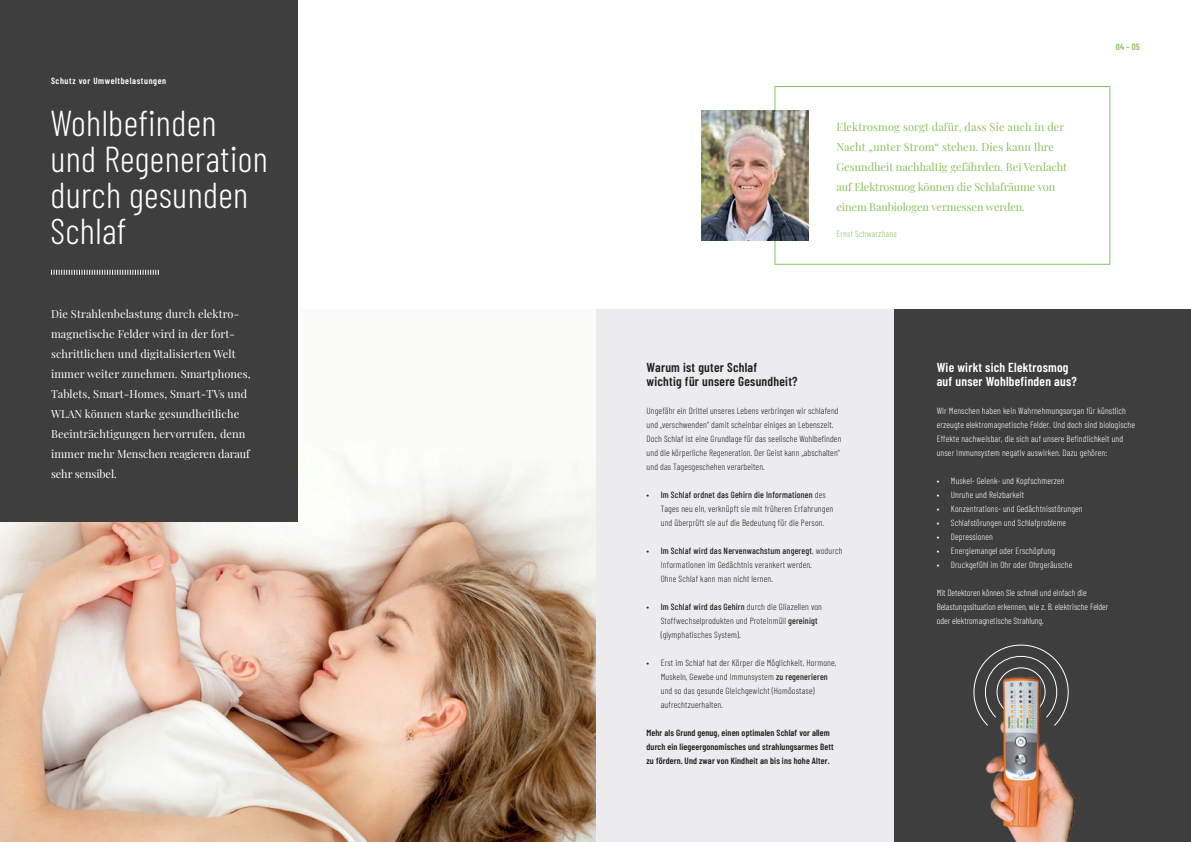
<style>
.page{position:relative;width:1191px;height:842px;background:#fff}
.page>*{position:absolute;margin:0;border:0;box-sizing:border-box;transform-origin:0 0}
.t1{font:300 36px/36px "Barlow Condensed";letter-spacing:.01em;color:#fff}
.t2{font:600 13px/14px "Barlow Condensed";letter-spacing:.02em;color:#fff}
.t3{font:600 13px/14px "Barlow Condensed";letter-spacing:.02em;color:#231f20}
.t4{font:11px/20px "Playfair Display";letter-spacing:.01em;color:#fff}
.t5{font:11px/20px "Playfair Display";color:#89c25c}
.t6{font:300 9px/14px "Barlow Condensed";letter-spacing:.02em;color:#231f20}
.t7{font:300 9px/14px "Barlow Condensed";letter-spacing:.015em;color:#fff}
.t8{font:600 9px/14px "Barlow Condensed";letter-spacing:.015em;color:#231f20}
.t9{font:600 9px "Barlow Condensed";letter-spacing:.07em;color:#fff}
.t10{font:300 9px "Barlow Condensed";letter-spacing:.02em;color:#89c25c}
.t11{font:600 9px "Barlow Condensed";color:#89c25c}
.s1{font-weight:500}
</style>
<div class="page">
<div style="left:893px;top:310px;width:298px;height:532px;background:#3e3e3f"></div>
<div style="left:298px;top:310px;width:595px;height:532px;background:#ececee"></div>
<div style="left:774px;top:86px;width:336px;height:178px;border:1px solid #89c25c"></div>
<img style="left:0;top:310px;width:595px;height:532px">
<div style="left:0;top:0;width:298px;height:522px;background:#3e3e3f"></div>
<svg style="left:51px;top:270px;width:108px;height:5px"></svg>
<svg style="left:976px;top:644px;width:91px;height:33px"></svg>
<img style="left:973px;top:677px;width:102px;height:165px">
<img style="left:701px;top:110px;width:108px;height:130px">
<p class="t9" style="left:51px;top:74px;width:117px">Schutz vor Umweltbelastungen</p>
<h1 class="t1" style="left:50px;top:102px;width:219px">Wohlbefinden und Regeneration durch gesunden<br>Schlaf</h1>
<p class="t4" style="left:51px;top:303px;width:201px">Die Strahlenbelastung durch elektro&shy;magnetische Felder wird in der fort&shy;schrittlichen und digitalisierten Welt immer weiter zunehmen. Smartphones, Tablets, Smart-Homes, Smart-TVs und WLAN können starke gesundheitliche Beeinträchtigungen hervorrufen, denn immer mehr Menschen reagieren darauf sehr sensibel.</p>
<p class="t5" style="left:836px;top:116px;width:232px">Elektrosmog sorgt dafür, dass Sie auch in der Nacht „unter Strom“ stehen. Dies kann Ihre Gesundheit nachhaltig gefährden. Bei Verdacht auf Elektrosmog können die Schlafräume von einem Baubiologen vermessen werden.</p>
<p class="t10" style="left:836px;top:227px;width:62px">Ernst Schwarzhans</p>
<p class="t11" style="left:1115px;top:40px;width:26px">04 – 05</p>
<h2 class="t3" style="left:646px;top:359px;width:153px">Warum ist guter Schlaf<br>wichtig für unsere Gesundheit?</h2>
<p class="t6" style="left:646px;top:403px;width:196px">Ungefähr ein Drittel unseres Lebens verbringen wir schlafend und „verschwenden“ damit scheinbar einiges an Lebenszeit.<br>Doch Schlaf ist eine Grundlage für das seelische Wohlbefinden und die körperliche Regeneration. Der Geist kann „abschalten“ und das Tagesgeschehen verarbeiten.</p>
<p class="t6" style="left:660px;top:487px;width:174px;text-indent:-14px">• <span class="s1">Im Schlaf ordnet das Gehirn die Informationen</span> des<br>Tages neu ein, verknüpft sie mit früheren Erfahrungen und überprüft sie auf die Bedeutung für die Person.</p>
<p class="t6" style="left:660px;top:543px;width:183px;text-indent:-14px">• <span class="s1">Im Schlaf wird das Nervenwachstum angeregt</span>, wodurch<br>Informationen im Gedächtnis verankert werden.<br>Ohne Schlaf kann man nicht lernen.</p>
<p class="t6" style="left:660px;top:599px;width:163px;text-indent:-14px">• <span class="s1">Im Schlaf wird das Gehirn</span> durch die Gliazellen von<br>Stoffwechselprodukten und Proteinmüll <span class="s1">gereinigt </span>(glymphatisches System).</p>
<p class="t6" style="left:660px;top:655px;width:177px;text-indent:-14px">• Erst im Schlaf hat der Körper die Möglichkeit, Hormone, Muskeln, Gewebe und Immunsystem <span class="s1">zu regenerieren </span>und so das gesunde Gleichgewicht (Homöostase) aufrechtzuerhalten.</p>
<p class="t8" style="left:646px;top:725px;width:189px">Mehr als Grund genug, einen optimalen Schlaf vor allem durch ein liegeergonomisches und strahlungsarmes Bett zu fördern. Und zwar von Kindheit an bis ins hohe Alter.</p>
<h2 class="t2" style="left:936px;top:359px;width:142px">Wie wirkt sich Elektrosmog auf unser Wohlbefinden aus?</h2>
<p class="t7" style="left:936px;top:403px;width:200px">Wir Menschen haben kein Wahrnehmungsorgan für künstlich erzeugte elektromagnetische Felder. Und doch sind biologische Effekte nachweisbar, die sich auf unsere Befindlichkeit und unser Immunsystem negativ auswirken. Dazu gehören:</p>
<p class="t7" style="left:936px;top:473px;width:129px">• Muskel- Gelenk- und Kopfschmerzen</p>
<p class="t7" style="left:936px;top:487px;width:89px">• Unruhe und Reizbarkeit</p>
<p class="t7" style="left:936px;top:501px;width:147px">• Konzentrations- und Gedächtnisstörungen</p>
<p class="t7" style="left:936px;top:515px;width:131px">• Schlafstörungen und Schlafprobleme</p>
<p class="t7" style="left:936px;top:529px;width:58px">• Depressionen</p>
<p class="t7" style="left:936px;top:543px;width:120px">• Energiemangel oder Erschöpfung</p>
<p class="t7" style="left:936px;top:557px;width:137px">• Druckgefühl im Ohr oder Ohrgeräusche</p>
<p class="t7" style="left:936px;top:585px;width:173px">Mit Detektoren können Sie schnell und einfach die<br>Belastungssituation erkennen, wie z. B. elektrische Felder oder elektromagnetische Strahlung.</p>
</div>
